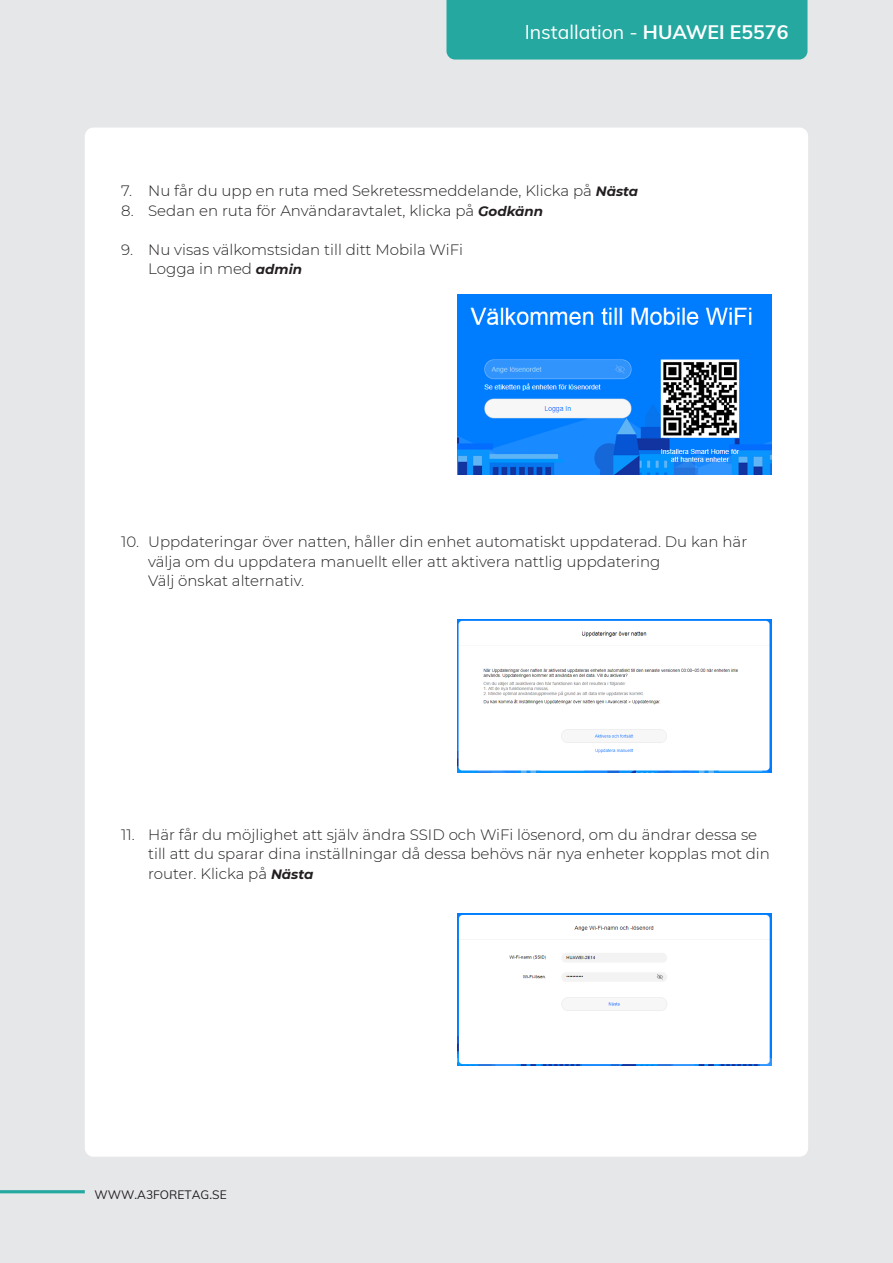
<style>
.page{position:relative;width:893px;height:1263px;background:#e6e7e9}
.page>*{position:absolute;margin:0;border:0;box-sizing:border-box;transform-origin:0 0}
.t1{font:19.5px "Muli";color:#fff}
.t2{font:300 15px/19.5px "Montserrat";color:#231f20}
.t3{font:12px "Muli";color:#231f20}
.s1{font-weight:700}
.s2{font-weight:700;font-style:italic;font-size:13.5px}
</style>
<div class="page">
<div style="left:446px;top:0;width:361px;height:60px;background:#24a8a0"></div>
<div style="left:85px;top:128px;width:723px;height:1029px;background:#fff;border-radius:9px"></div>
<hr style="left:0;top:1190px;width:85px;height:3px;background:#24a8a0">
<img style="left:458px;top:294px;width:314px;height:181px">
<img style="left:458px;top:620px;width:314px;height:152px">
<img style="left:458px;top:913px;width:314px;height:152px">
<h1 class="t1" style="left:525px;top:18px;width:265px">Installation - <span class="s1">HUAWEI E5576</span></h1>
<p class="t2" style="left:121px;top:181px;width:518px">7. Nu får du upp en ruta med Sekretessmeddelande, Klicka på <span class="s2">Nästa</span></p>
<p class="t2" style="left:121px;top:200px;width:423px">8. Sedan en ruta för Användaravtalet, klicka på <span class="s2">Godkänn</span></p>
<p class="t2" style="left:148px;top:239px;width:316px;text-indent:-27px">9. Nu visas välkomstsidan till ditt Mobila WiFi<br>Logga in med <span class="s2">admin</span></p>
<p class="t2" style="left:148px;top:532px;width:601px;text-indent:-27px">10. Uppdateringar över natten, håller din enhet automatiskt uppdaterad. Du kan här välja om du uppdatera manuellt eller att aktivera nattlig uppdatering<br>Välj önskat alternativ.</p>
<p class="t2" style="left:148px;top:824px;width:623px;text-indent:-27px">11. Här får du möjlighet att själv ändra SSID och WiFi lösenord, om du ändrar dessa se till att du sparar dina inställningar då dessa behövs när nya enheter kopplas mot din router. Klicka på <span class="s2">Nästa</span></p>
<p class="t3" style="left:94px;top:1186px;width:134px">WWW.A3FORETAG.SE</p>
</div>
